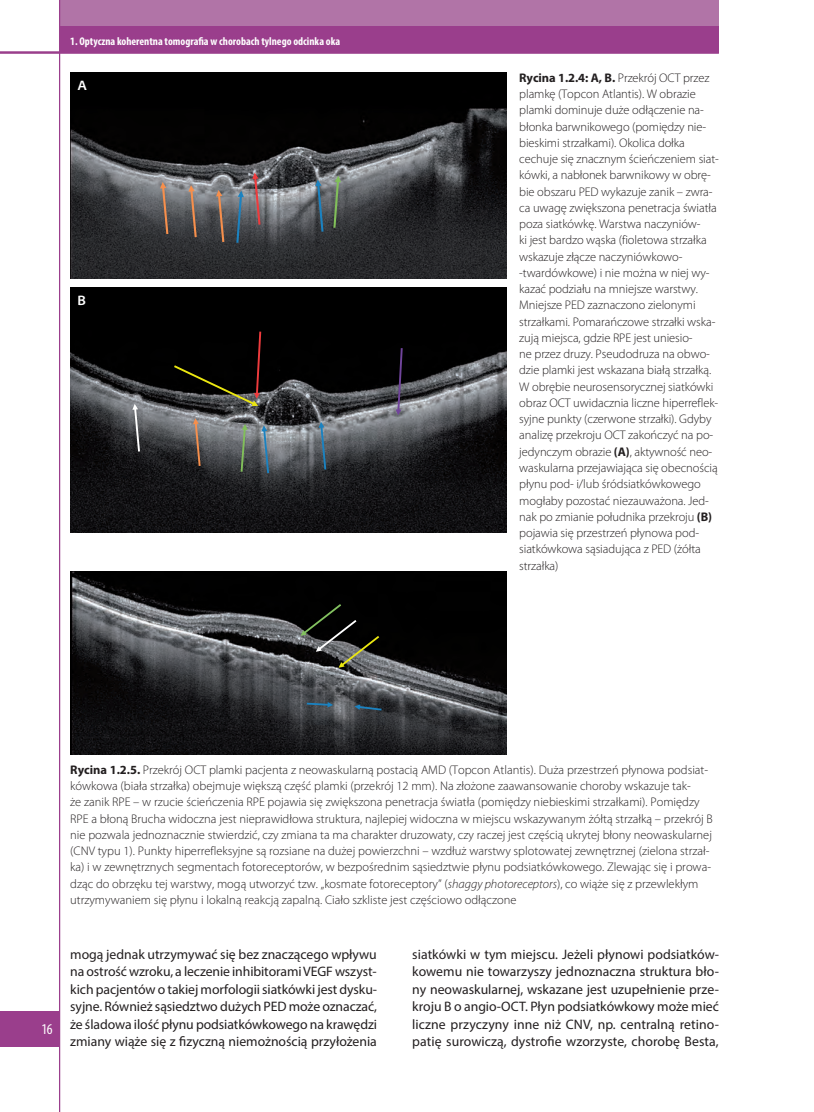
<style>
.page{position:relative;width:814px;height:1112px;background:#fff}
.page>*{position:absolute;margin:0;border:0;box-sizing:border-box;transform-origin:0 0}
.t1{font:condensed 15px "Myriad Pro";color:#fff}
.t2{font:13.75px/17.5px "Myriad Pro";color:#231f20;text-align:justify}
.t3{font:600 semi-expanded 13.75px "Myriad Pro";color:#fff}
.t4{font:300 12.5px/16.2px "Myriad Pro";letter-spacing:-.005em;color:#231f20}
.t5{font:700 condensed 11.25px "Myriad Pro";color:#fff}
.s1{font-weight:700}
.s2{font-style:italic}
</style>
<div class="page">
<div style="left:60px;top:26px;width:659px;height:27px;background:#9a3e8c"></div>
<div style="left:60px;top:0;width:659px;height:26px;background:#b174a7"></div>
<hr style="left:59px;top:0;width:1px;height:1111px;background:#9a3e8c">
<hr style="left:0;top:51px;width:719px;height:3px;background:#9a3e8c">
<div style="left:0;top:1010px;width:60px;height:36px;background:#9a3e8c"></div>
<img style="left:70px;top:72px;width:437px;height:206px">
<svg style="left:235px;top:191px;width:9px;height:54px"></svg>
<svg style="left:315px;top:180px;width:10px;height:54px"></svg>
<svg style="left:332px;top:176px;width:9px;height:54px"></svg>
<svg style="left:216px;top:190px;width:10px;height:54px"></svg>
<svg style="left:188px;top:185px;width:10px;height:54px"></svg>
<svg style="left:160px;top:182px;width:10px;height:54px"></svg>
<svg style="left:252px;top:172px;width:10px;height:55px"></svg>
<img style="left:70px;top:287px;width:437px;height:245px">
<svg style="left:239px;top:424px;width:8px;height:49px"></svg>
<svg style="left:261px;top:425px;width:9px;height:50px"></svg>
<svg style="left:319px;top:422px;width:8px;height:49px"></svg>
<svg style="left:193px;top:418px;width:9px;height:50px"></svg>
<svg style="left:132px;top:404px;width:9px;height:49px"></svg>
<svg style="left:172px;top:329px;width:90px;height:77px;background:#16130e"></svg>
<svg style="left:395px;top:346px;width:9px;height:69px"></svg>
<img style="left:70px;top:571px;width:437px;height:183px">
<svg style="left:305px;top:701px;width:28px;height:6px"></svg>
<svg style="left:354px;top:704px;width:29px;height:7px"></svg>
<svg style="left:300px;top:602px;width:81px;height:65px;background:#282a25"></svg>
<p class="t5" style="left:70px;top:35px;width:271px">1. Optyczna koherentna tomografia w chorobach tylnego odcinka oka</p>
<p class="t3" style="left:77px;top:77px;width:11px">A</p>
<p class="t3" style="left:77px;top:292px;width:10px">B</p>
<p class="t4" style="left:519px;top:69px;width:201px"><span class="s1">Rycina 1.2.4: A, B.</span> Przekrój OCT przez plamkę (Topcon Atlantis). W obrazie plamki dominuje duże odłączenie na&shy;błonka barwnikowego (pomiędzy nie&shy;bieskimi strzałkami). Okolica dołka cechuje się znacznym ścieńczeniem siat&shy;kówki, a nabłonek barwnikowy w obrę&shy;bie obszaru PED wykazuje zanik – zwra&shy;ca uwagę zwiększona penetracja światła poza siatkówkę. Warstwa naczyniów-<br>ki jest bardzo wąska (fioletowa strzałka wskazuje złącze naczyniówkowo--twardówkowe) i nie można w niej wy&shy;kazać podziału na mniejsze warstwy.<br>Mniejsze PED zaznaczono zielonymi strzałkami. Pomarańczowe strzałki wska&shy;zują miejsca, gdzie RPE jest uniesio-<br>ne przez druzy. Pseudodruza na obwo&shy;dzie plamki jest wskazana białą strzałką.<br>W obrębie neurosensorycznej siatkówki obraz OCT uwidacznia liczne hiperreflek&shy;syjne punkty (czerwone strzałki). Gdyby analizę przekroju OCT zakończyć na po&shy;jedynczym obrazie <span class="s1">(A)</span>, aktywność neo&shy;waskularna przejawiająca się obecnością płynu pod- i/lub śródsiatkówkowego mogłaby pozostać niezauważona. Jed&shy;nak po zmianie południka przekroju <span class="s1">(B) </span>pojawia się przestrzeń płynowa pod&shy;siatkówkowa sąsiadująca z PED (żółta strzałka)</p>
<p class="t1" style="left:42px;top:1020px;width:13px">16</p>
<p class="t4" style="left:70px;top:761px;width:644px"><span class="s1">Rycina 1.2.5.</span> Przekrój OCT plamki pacjenta z neowaskularną postacią AMD (Topcon Atlantis). Duża przestrzeń płynowa podsiat&shy;kówkowa (biała strzałka) obejmuje większą część plamki (przekrój 12 mm). Na złożone zaawansowanie choroby wskazuje tak-<br>że zanik RPE – w rzucie ścieńczenia RPE pojawia się zwiększona penetracja światła (pomiędzy niebieskimi strzałkami). Pomiędzy RPE a błoną Brucha widoczna jest nieprawidłowa struktura, najlepiej widoczna w miejscu wskazywanym żółtą strzałką – przekrój B nie pozwala jednoznacznie stwierdzić, czy zmiana ta ma charakter druzowaty, czy raczej jest częścią ukrytej błony neowaskularnej (CNV typu 1). Punkty hiperrefleksyjne są rozsiane na dużej powierzchni – wzdłuż warstwy splotowatej zewnętrznej (zielona strzał&shy;ka) i w zewnętrznych segmentach fotoreceptorów, w bezpośrednim sąsiedztwie płynu podsiatkówkowego. Zlewając się i prowa&shy;dząc do obrzęku tej warstwy, mogą utworzyć tzw. „kosmate fotoreceptory” (<span class="s2">shaggy photoreceptors</span>), co wiąże się z przewlekłym utrzymywaniem się płynu i lokalną reakcją zapalną. Ciało szkliste jest częściowo odłączone</p>
<p class="t2" style="left:70px;top:945px;width:308px">mogą jednak utrzymywać się bez znaczącego wpływu na ostrość wzroku, a leczenie inhibitorami VEGF wszyst&shy;kich pacjentów o takiej morfologii siatkówki jest dysku&shy;syjne. Również sąsiedztwo dużych PED może oznaczać, że śladowa ilość płynu podsiatkówkowego na krawędzi zmiany wiąże się z fizyczną niemożnością przyłożenia</p>
<p class="t2" style="left:412px;top:945px;width:308px">siatkówki w tym miejscu. Jeżeli płynowi podsiatków&shy;kowemu nie towarzyszy jednoznaczna struktura bło&shy;ny neowaskularnej, wskazane jest uzupełnienie prze&shy;kroju B o angio-OCT. Płyn podsiatkówkowy może mieć liczne przyczyny inne niż CNV, np. centralną retino&shy;patię surowiczą, dystrofie wzorzyste, chorobę Besta,</p>
</div>
